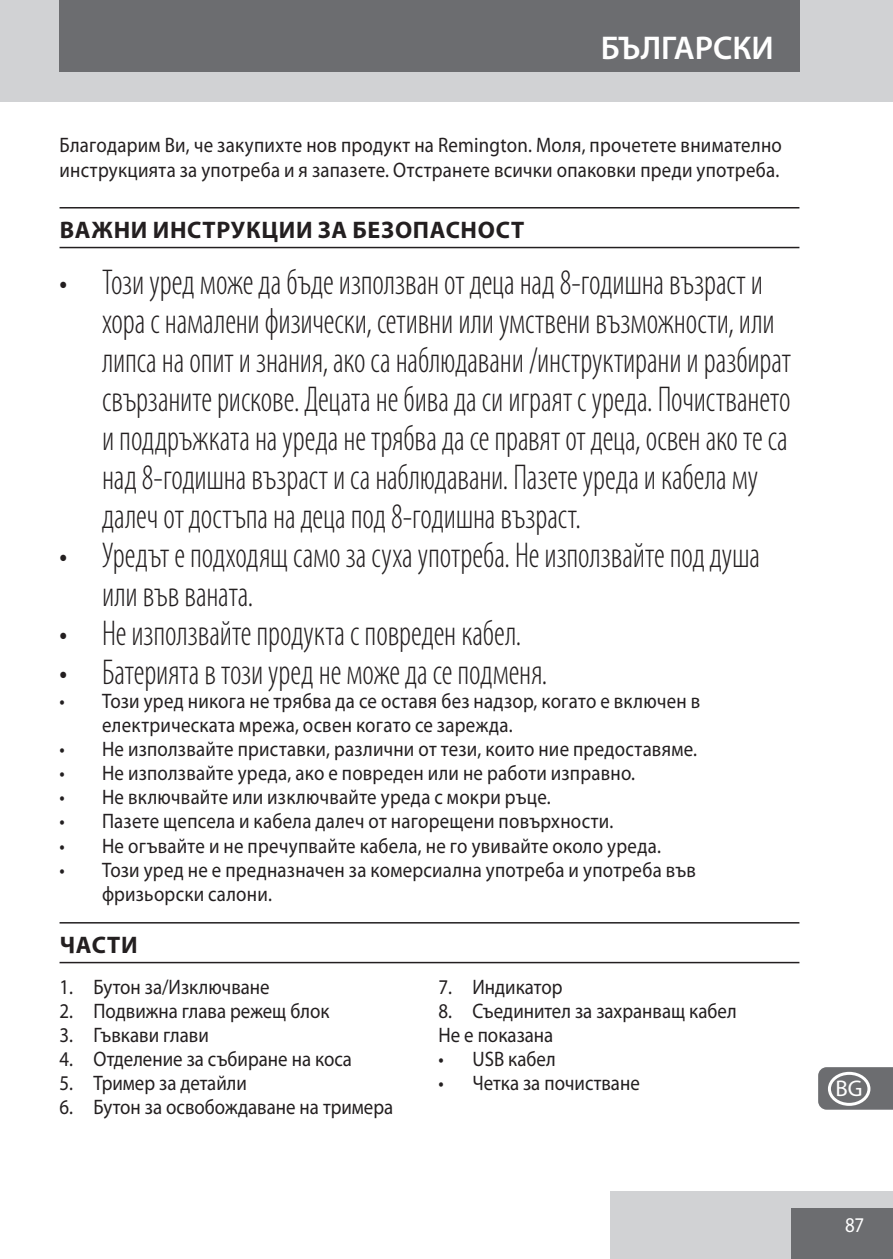
<style>
.page{position:relative;width:893px;height:1259px;background:#fff}
.page>*{position:absolute;margin:0;border:0;box-sizing:border-box;transform-origin:0 0}
.t1{font:300 condensed 36px/39px "Myriad Pro";letter-spacing:-.005em;color:#231f20;scale:.9 1}
.t2{font:600 33px "Myriad Pro";color:#fff}
.t3{font:700 24px "Myriad Pro";letter-spacing:.03em;color:#231f20}
.t4{font:22.8px "Myriad Pro";color:#fff}
.default{font:21px/24px "Myriad Pro";letter-spacing:.01em;color:#231f20;scale:.9 1}
.Parts{font:21px "Myriad Pro";color:#231f20;scale:.9 1}
.t5{font:21px "Myriad Pro";color:#fff;scale:.9 1}
</style>
<div class="page">
<div style="left:611px;top:1191px;width:282px;height:68px;background:#d1d2d4"></div>
<div style="left:791px;top:1208px;width:102px;height:51px;background:#6c6d70"></div>
<div style="left:0;top:0;width:893px;height:102px;background:#d1d2d4"></div>
<div style="left:59px;top:0;width:740px;height:72px;background:#6c6d70"></div>
<hr style="left:60px;top:207px;width:739px;height:1px;background:#231f20">
<hr style="left:60px;top:247px;width:739px;height:1px;background:#231f20">
<hr style="left:60px;top:922px;width:739px;height:1px;background:#231f20">
<hr style="left:60px;top:962px;width:739px;height:1px;background:#231f20">
<svg style="left:818px;top:1067px;width:75px;height:42px"></svg>
<div style="left:828px;top:136px;width:42px;height:34px;border:3px solid #fff;border-radius:50%"></div>
<div style="left:828px;top:179px;width:42px;height:34px;border:3px solid #fff;border-radius:50%"></div>
<div style="left:828px;top:221px;width:42px;height:34px;border:3px solid #fff;border-radius:50%"></div>
<div style="left:828px;top:264px;width:42px;height:34px;border:3px solid #fff;border-radius:50%"></div>
<div style="left:828px;top:306px;width:42px;height:34px;border:3px solid #fff;border-radius:50%"></div>
<div style="left:828px;top:349px;width:42px;height:34px;border:3px solid #fff;border-radius:50%"></div>
<div style="left:828px;top:391px;width:42px;height:34px;border:3px solid #fff;border-radius:50%"></div>
<div style="left:828px;top:434px;width:42px;height:34px;border:3px solid #fff;border-radius:50%"></div>
<div style="left:828px;top:476px;width:42px;height:34px;border:3px solid #fff;border-radius:50%"></div>
<div style="left:828px;top:519px;width:42px;height:34px;border:3px solid #fff;border-radius:50%"></div>
<div style="left:828px;top:561px;width:42px;height:34px;border:3px solid #fff;border-radius:50%"></div>
<div style="left:828px;top:604px;width:42px;height:34px;border:3px solid #fff;border-radius:50%"></div>
<div style="left:828px;top:646px;width:42px;height:34px;border:3px solid #fff;border-radius:50%"></div>
<div style="left:828px;top:689px;width:42px;height:34px;border:3px solid #fff;border-radius:50%"></div>
<div style="left:828px;top:731px;width:42px;height:34px;border:3px solid #fff;border-radius:50%"></div>
<div style="left:828px;top:774px;width:42px;height:34px;border:3px solid #fff;border-radius:50%"></div>
<div style="left:828px;top:816px;width:42px;height:34px;border:3px solid #fff;border-radius:50%"></div>
<div style="left:828px;top:859px;width:42px;height:34px;border:3px solid #fff;border-radius:50%"></div>
<div style="left:828px;top:901px;width:42px;height:34px;border:3px solid #fff;border-radius:50%"></div>
<div style="left:828px;top:944px;width:42px;height:34px;border:3px solid #fff;border-radius:50%"></div>
<div style="left:828px;top:986px;width:42px;height:34px;border:3px solid #fff;border-radius:50%"></div>
<div style="left:828px;top:1029px;width:42px;height:34px;border:3px solid #fff;border-radius:50%"></div>
<div style="left:828px;top:1071px;width:42px;height:35px;border:3px solid #fff;border-radius:50%"></div>
<div style="left:828px;top:1114px;width:42px;height:34px;border:3px solid #fff;border-radius:50%"></div>
<p class="t2" style="left:601px;top:27px;width:175px">БЪЛГАРСКИ</p>
<p class="default" style="left:60px;top:132px;width:804px;line-height:25.2px">Благодарим Ви, че закупихте нов продукт на Remington. Моля, прочетете внимателно инструкцията за употреба и я запазете. Отстранете всички опаковки преди употреба.</p>
<p class="t3" style="left:60px;top:214px;width:466px">ВАЖНИ ИНСТРУКЦИИ ЗА БЕЗОПАСНОСТ</p>
<p class="t1" style="left:102px;top:264px;width:767px;text-indent:-43px">• Този уред може да бъде използван от деца над 8-годишна възраст и хора с намалени физически, сетивни или умствени възможности, или липса на опит и знания, ако са наблюдавани /инструктирани и разбират свързаните рискове. Децата не бива да си играят с уреда. Почистването и поддръжката на уреда не трябва да се правят от деца, освен ако те са над 8-годишна възраст и са наблюдавани. Пазете уреда и кабела му далеч от достъпа на деца под 8-годишна възраст.</p>
<p class="t1" style="left:102px;top:537px;width:733px;text-indent:-43px">• Уредът е подходящ само за суха употреба. Не използвайте под душа или във ваната.</p>
<p class="t1" style="left:60px;top:615px;width:515px">• Не използвайте продукта с повреден кабел.</p>
<p class="t1" style="left:60px;top:654px;width:544px">• Батерията в този уред не може да се подменя.</p>
<p class="default" style="left:102px;top:689px;width:666px;text-indent:-43px">• Този уред никога не трябва да се оставя без надзор, когато е включен в електрическата мрежа, освен когато се зарежда.</p>
<p class="default" style="left:60px;top:737px;width:710px">• Не използвайте приставки, различни от тези, които ние предоставяме.</p>
<p class="default" style="left:60px;top:761px;width:641px">• Не използвайте уреда, ако е повреден или не работи изправно.</p>
<p class="default" style="left:60px;top:785px;width:547px">• Не включвайте или изключвайте уреда с мокри ръце.</p>
<p class="default" style="left:60px;top:809px;width:617px">• Пазете щепсела и кабела далеч от нагорещени повърхности.</p>
<p class="default" style="left:60px;top:833px;width:670px">• Не огъвайте и не пречупвайте кабела, не го увивайте около уреда.</p>
<p class="default" style="left:102px;top:857px;width:661px;text-indent:-43px">• Този уред не е предназначен за комерсиална употреба и употреба във фризьорски салони.</p>
<p class="t3" style="left:60px;top:929px;width:79px">ЧАСТИ</p>
<p class="default" style="left:60px;top:975px;width:235px">1. Бутон за/Изключване</p>
<p class="default" style="left:60px;top:999px;width:301px">2. Подвижна глава режещ блок</p>
<p class="default" style="left:60px;top:1023px;width:167px">3. Гъвкави глави</p>
<p class="default" style="left:60px;top:1047px;width:327px">4. Отделение за събиране на коса</p>
<p class="default" style="left:60px;top:1071px;width:210px">5. Тример за детайли</p>
<p class="default" style="left:60px;top:1095px;width:372px">6. Бутон за освобождаване на тримера</p>
<p class="default" style="left:438px;top:975px;width:139px">7. Индикатор</p>
<p class="default" style="left:438px;top:999px;width:333px">8. Съединител за захранващ кабел</p>
<p class="Parts" style="left:438px;top:1022px;width:129px">Hе е показана</p>
<p class="default" style="left:438px;top:1047px;width:132px">• USB кабел</p>
<p class="default" style="left:438px;top:1071px;width:225px">• Четка за почистване</p>
<p class="t4" style="left:835px;top:1074px;width:29px">BG</p>
<p class="t5" style="left:845px;top:1212px;width:23px">87</p>
</div>
